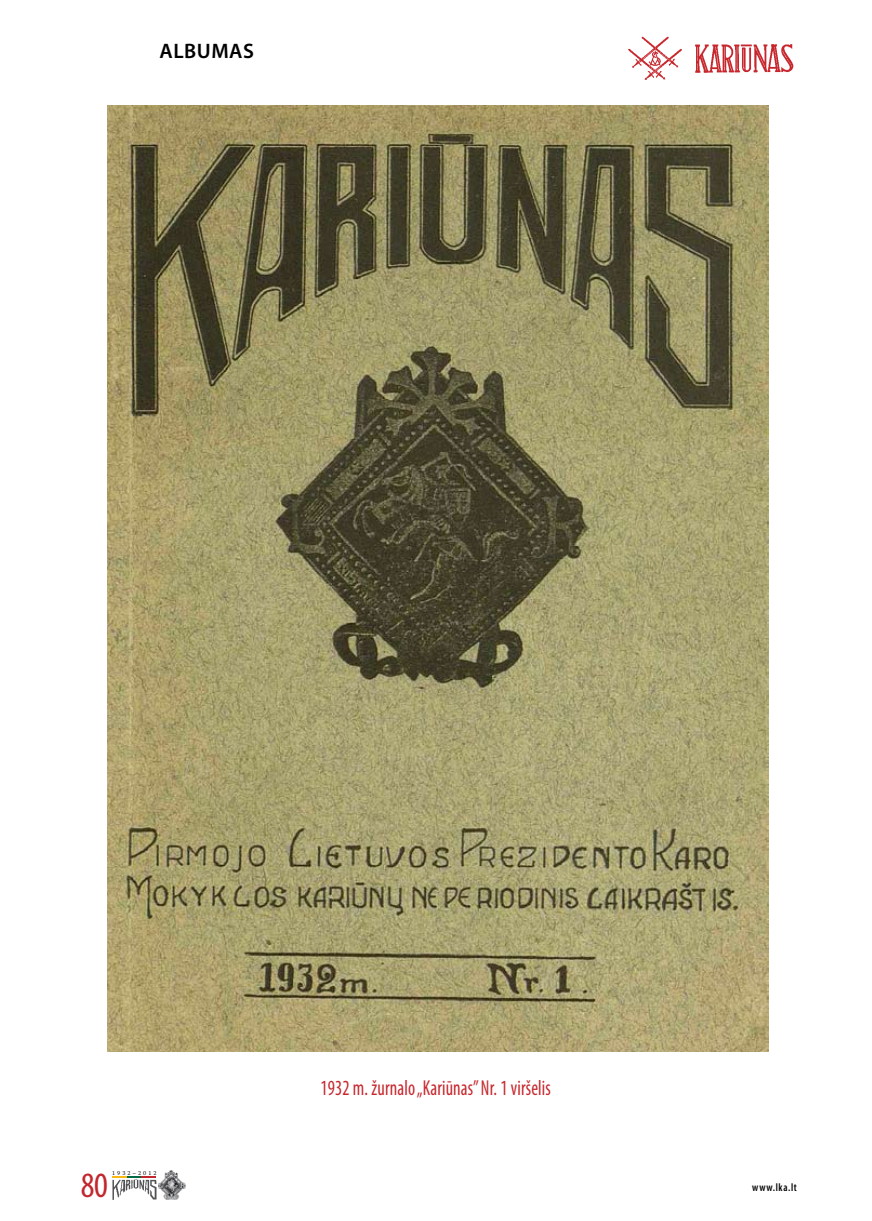
<style>
.page{position:relative;width:872px;height:1221px;background:#fff}
.page>*{position:absolute;margin:0;border:0;box-sizing:border-box;transform-origin:0 0}
.t1{font:condensed 35.7px "Myriad Pro";color:#c1272d}
.t2{font:condensed 21.6px "Myriad Pro";letter-spacing:.01em;color:#c6262c;scale:.86 1}
.t3{font:600 21px "Myriad Pro";letter-spacing:.025em;color:#000}
.t4{font:600 condensed 11.1px "Myriad Pro";letter-spacing:.07em;color:#000;scale:.94 1}
.t5{font:6px "Warnock Pro Light Capt";letter-spacing:.33em;color:#000}
</style>
<div class="page">
<img style="left:694px;top:44px;width:100px;height:29px">
<img style="left:628px;top:37px;width:53px;height:43px">
<img style="left:112px;top:1178px;width:45px;height:22px">
<img style="left:159px;top:1170px;width:26px;height:29px">
<svg style="left:113px;top:1176px;width:43px;height:2px"></svg>
<img style="left:108px;top:106px;width:661px;height:945px">
<p class="t3" style="left:159px;top:38px;width:96px">ALBUMAS</p>
<p class="t5" style="left:112px;top:1169px;width:46px">1932–2012</p>
<h1 class="t1" style="left:81px;top:1163px;width:29px">80</h1>
<p class="t2" style="left:320px;top:1074px;width:269px">1932 m. žurnalo „Kariūnas” Nr. 1 viršelis</p>
<p class="t4" style="left:752px;top:1179px;width:49px">www.lka.lt</p>
</div>
